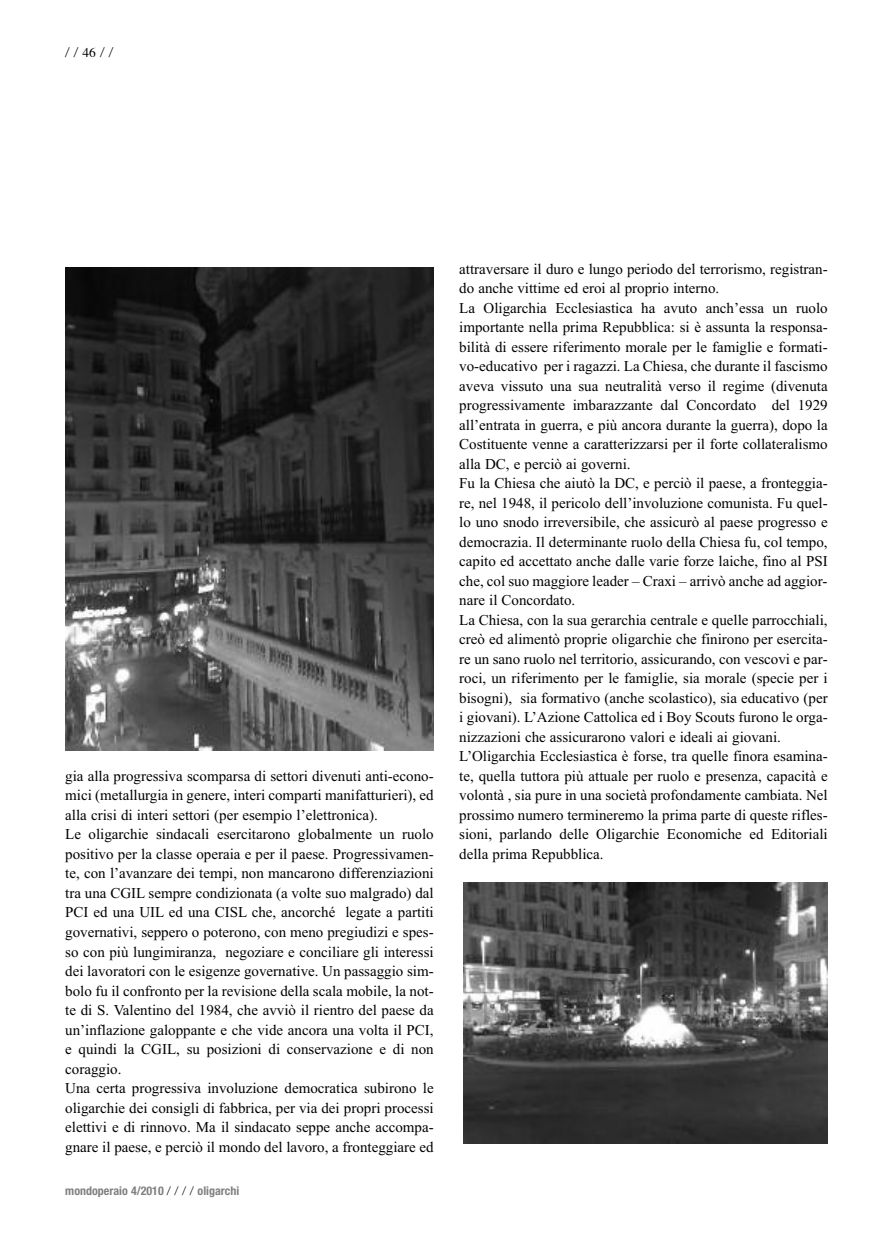
<style>
.page{position:relative;width:893px;height:1234px;background:#fff}
.page>*{position:absolute;margin:0;border:0;box-sizing:border-box;transform-origin:0 0}
.t1{font:15px/19.5px "Times New Roman";color:#000}
.t2{font:300 13.5px "Helvetica Neue";color:#000}
.t3{font:700 condensed 12px "Helvetica Neue";color:#808080}
.s1{font-family:"Times";font-weight:400}
.s2{font-weight:300;font-stretch:normal;color:#000}
</style>
<div class="page">
<img style="left:65px;top:267px;width:369px;height:482px">
<img style="left:463px;top:882px;width:365px;height:260px">
<p class="t2" style="left:65px;top:44px;width:49px">//<span class="s1">46</span>//</p>
<p class="t1" style="left:65px;top:765px;width:370px">gia alla progressiva scomparsa di settori divenuti anti-econo&shy;mici (metallurgia in genere, interi comparti manifatturieri), ed alla crisi di interi settori (per esempio l’elettronica).<br>Le oligarchie sindacali esercitarono globalmente un ruolo positivo per la classe operaia e per il paese. Progressivamen&shy;te, con l’avanzare dei tempi, non mancarono differenziazioni tra una CGIL sempre condizionata (a volte suo malgrado) dal PCI ed una UIL ed una CISL che, ancorché legate a partiti governativi, seppero o poterono, con meno pregiudizi e spes&shy;so con più lungimiranza, negoziare e conciliare gli interessi dei lavoratori con le esigenze governative. Un passaggio sim&shy;bolo fu il confronto per la revisione della scala mobile, la not&shy;te di S. Valentino del 1984, che avviò il rientro del paese da un’inflazione galoppante e che vide ancora una volta il PCI, e quindi la CGIL, su posizioni di conservazione e di non coraggio.<br>Una certa progressiva involuzione democratica subirono le oligarchie dei consigli di fabbrica, per via dei propri processi elettivi e di rinnovo. Ma il sindacato seppe anche accompa&shy;gnare il paese, e perciò il mondo del lavoro, a fronteggiare ed</p>
<p class="t3" style="left:65px;top:1182px;width:176px">mondoperaio 4/2010 <span class="s2">/ / / /</span> oligarchi</p>
<p class="t1" style="left:459px;top:258px;width:370px">attraversare il duro e lungo periodo del terrorismo, registran&shy;do anche vittime ed eroi al proprio interno.<br>La Oligarchia Ecclesiastica ha avuto anch’essa un ruolo importante nella prima Repubblica: si è assunta la responsa&shy;bilità di essere riferimento morale per le famiglie e formati&shy;vo-educativo per i ragazzi. La Chiesa, che durante il fascismo aveva vissuto una sua neutralità verso il regime (divenuta progressivamente imbarazzante dal Concordato del 1929 all’entrata in guerra, e più ancora durante la guerra), dopo la Costituente venne a caratterizzarsi per il forte collateralismo alla DC, e perciò ai governi.<br>Fu la Chiesa che aiutò la DC, e perciò il paese, a fronteggia&shy;re, nel 1948, il pericolo dell’involuzione comunista. Fu quel&shy;lo uno snodo irreversibile, che assicurò al paese progresso e democrazia. Il determinante ruolo della Chiesa fu, col tempo, capito ed accettato anche dalle varie forze laiche, fino al PSI che, col suo maggiore leader – Craxi – arrivò anche ad aggior&shy;nare il Concordato.<br>La Chiesa, con la sua gerarchia centrale e quelle parrocchiali, creò ed alimentò proprie oligarchie che finirono per esercita&shy;re un sano ruolo nel territorio, assicurando, con vescovi e par&shy;roci, un riferimento per le famiglie, sia morale (specie per i bisogni), sia formativo (anche scolastico), sia educativo (per i giovani). L’Azione Cattolica ed i Boy Scouts furono le orga&shy;nizzazioni che assicurarono valori e ideali ai giovani.<br>L’Oligarchia Ecclesiastica è forse, tra quelle finora esamina&shy;te, quella tuttora più attuale per ruolo e presenza, capacità e volontà , sia pure in una società profondamente cambiata. Nel prossimo numero termineremo la prima parte di queste rifles&shy;sioni, parlando delle Oligarchie Economiche ed Editoriali della prima Repubblica.</p>
</div>
